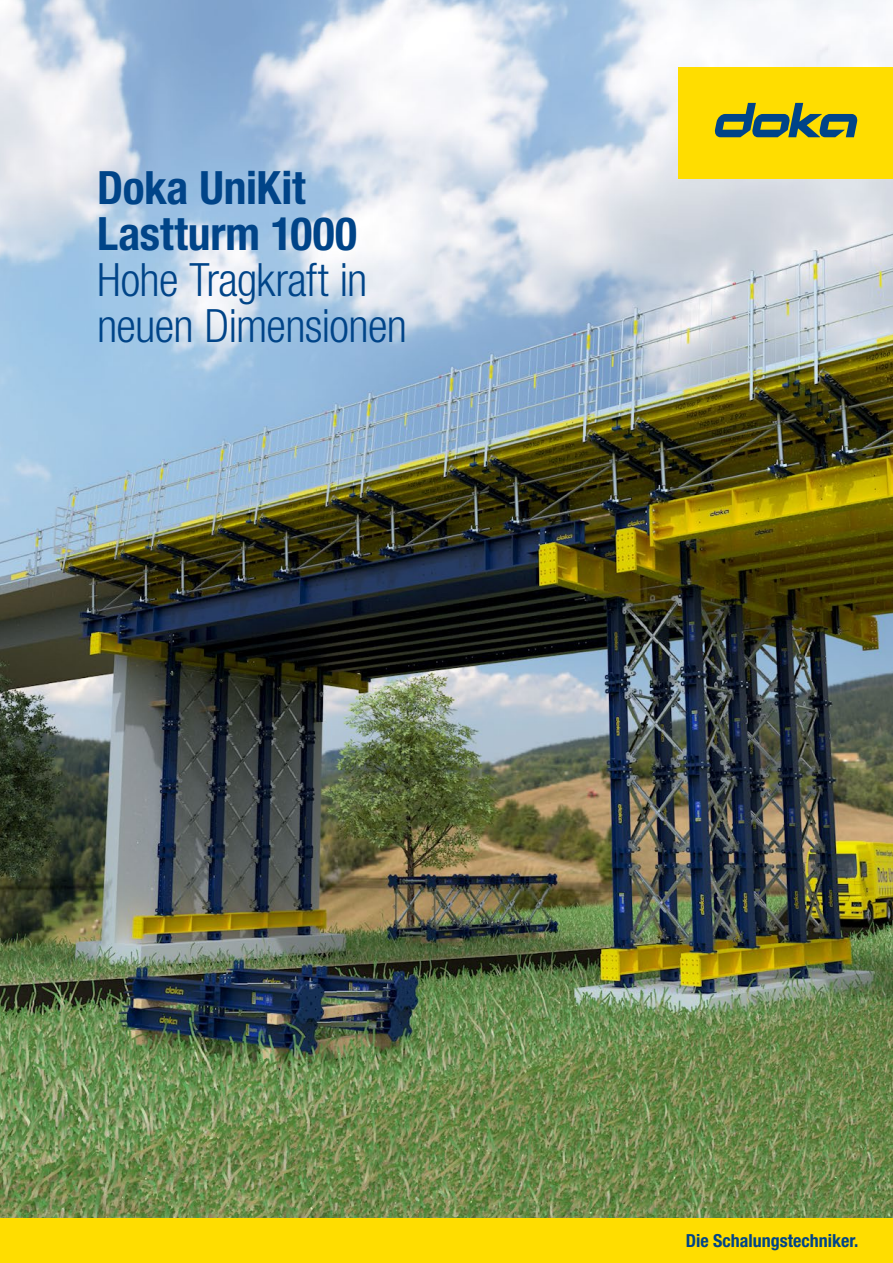
<style>
.page{position:relative;width:893px;height:1263px;background:#fff}
.page>*{position:absolute;margin:0;border:0;box-sizing:border-box;transform-origin:0 0}
.t1{font:300 condensed 46.05px/46px "Helvetica Neue LTW1 G";letter-spacing:-.015em;color:#048}
.t2{font:700 condensed 46.05px/46px "Helvetica Neue LTW1 G";letter-spacing:-.005em;color:#048}
.t3{font:700 condensed 18px "Helvetica Neue LTW1 G";color:#048}
</style>
<div class="page">
<img style="left:0;top:0;width:893px;height:1218px">
<div style="left:0;top:1218px;width:893px;height:45px;background:#fd0"></div>
<div style="left:679px;top:67px;width:214px;height:111px;background:#fd0"></div>
<svg style="left:714px;top:103px;width:144px;height:34px"></svg>
<p class="t2" style="left:97px;top:165px;width:261px">Doka UniKit<br>Lastturm 1000</p>
<p class="t1" style="left:97px;top:257px;width:311px">Hohe Tragkraft in neuen Dimensionen</p>
<p class="t3" style="left:686px;top:1230px;width:174px">Die Schalungstechniker.</p>
</div>
